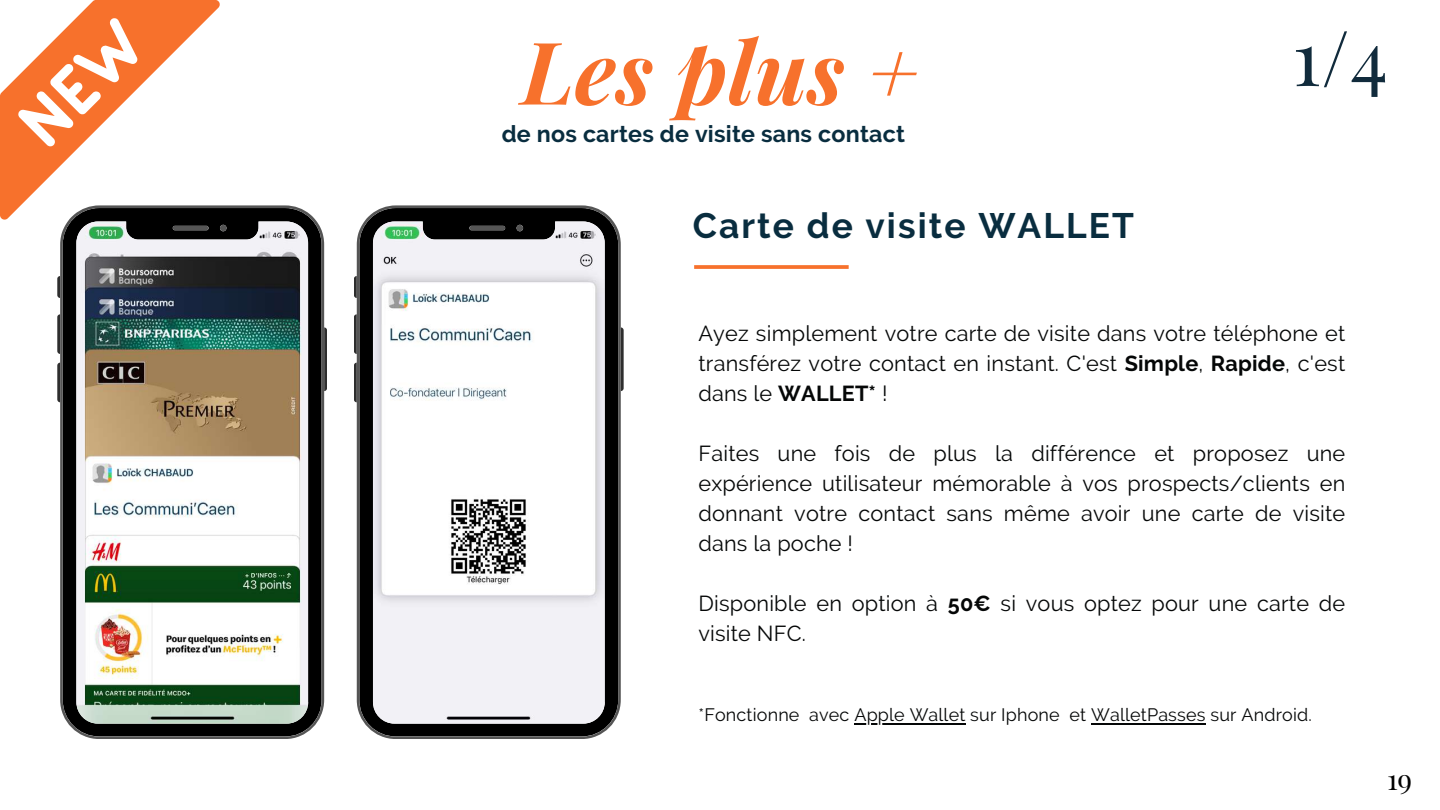
<style>
.page{position:relative;width:1440px;height:810px;background:#fff}
.page>*{position:absolute;margin:0;border:0;box-sizing:border-box;transform-origin:0 0}
.t1{font:italic 700 86.8px "Playfair Display";letter-spacing:.01em;color:#f7712c}
.t2{font:76px "Playfair Display";color:#112b3c}
.t3{font:700 35.3px "Raleway";letter-spacing:.06em;color:#092d3f}
.t4{font:28.8px "Playfair Display";color:#000}
.t5{font:700 23.2px "Raleway";letter-spacing:.01em;color:#092d3f}
.t6{font:21.7px/30px "Raleway";letter-spacing:.01em;color:#050707;text-align:justify}
.t7{font:17.9px "Raleway";letter-spacing:.01em;color:#050707}
.s1{font-weight:700}
</style>
<div class="page">
<svg style="left:57px;top:276px;width:3px;height:22px"></svg>
<svg style="left:57px;top:314px;width:3px;height:40px"></svg>
<svg style="left:57px;top:363px;width:3px;height:39px"></svg>
<svg style="left:324px;top:327px;width:3px;height:64px"></svg>
<img style="left:60px;top:205px;width:264px;height:534px">
<svg style="left:694px;top:265px;width:155px;height:4px"></svg>
<svg style="left:354px;top:276px;width:3px;height:22px"></svg>
<svg style="left:354px;top:314px;width:3px;height:40px"></svg>
<svg style="left:354px;top:363px;width:3px;height:39px"></svg>
<svg style="left:621px;top:327px;width:3px;height:64px"></svg>
<svg style="left:357px;top:205px;width:264px;height:534px"></svg>
<svg style="left:0;top:0;width:220px;height:220px"></svg>
<hr style="left:854px;top:723px;width:112px;height:1px;background:#050707">
<hr style="left:1091px;top:723px;width:115px;height:1px;background:#050707">
<h1 class="t1" style="left:522px;top:11px;width:398px">Les plus +</h1>
<p class="t5" style="left:502px;top:120px;width:405px">de nos cartes de visite sans contact</p>
<h3 class="t3" style="left:693px;top:205px;width:443px">Carte de visite WALLET</h3>
<h2 class="t2" style="left:1292px;top:4px;width:97px">1/4</h2>
<p class="t6" style="left:698px;top:318px;width:648px">Ayez simplement votre carte de visite dans votre téléphone et transférez votre contact en instant. C'est <span class="s1">Simple</span>, <span class="s1">Rapide</span>, c'est dans le <span class="s1">WALLET*</span> !</p>
<p class="t6" style="left:698px;top:438px;width:648px">Faites une fois de plus la différence et proposez une expérience utilisateur mémorable à vos prospects/clients en donnant votre contact sans même avoir une carte de visite dans la poche !</p>
<p class="t6" style="left:698px;top:588px;width:648px">Disponible en option à <span class="s1">50€</span> si vous optez pour une carte de visite NFC.</p>
<p class="t7" style="left:698px;top:705px;width:615px">*Fonctionne avec Apple Wallet sur Iphone et WalletPasses sur Android.</p>
<h3 class="t4" style="left:1387px;top:759px;width:27px">19</h3>
</div>
